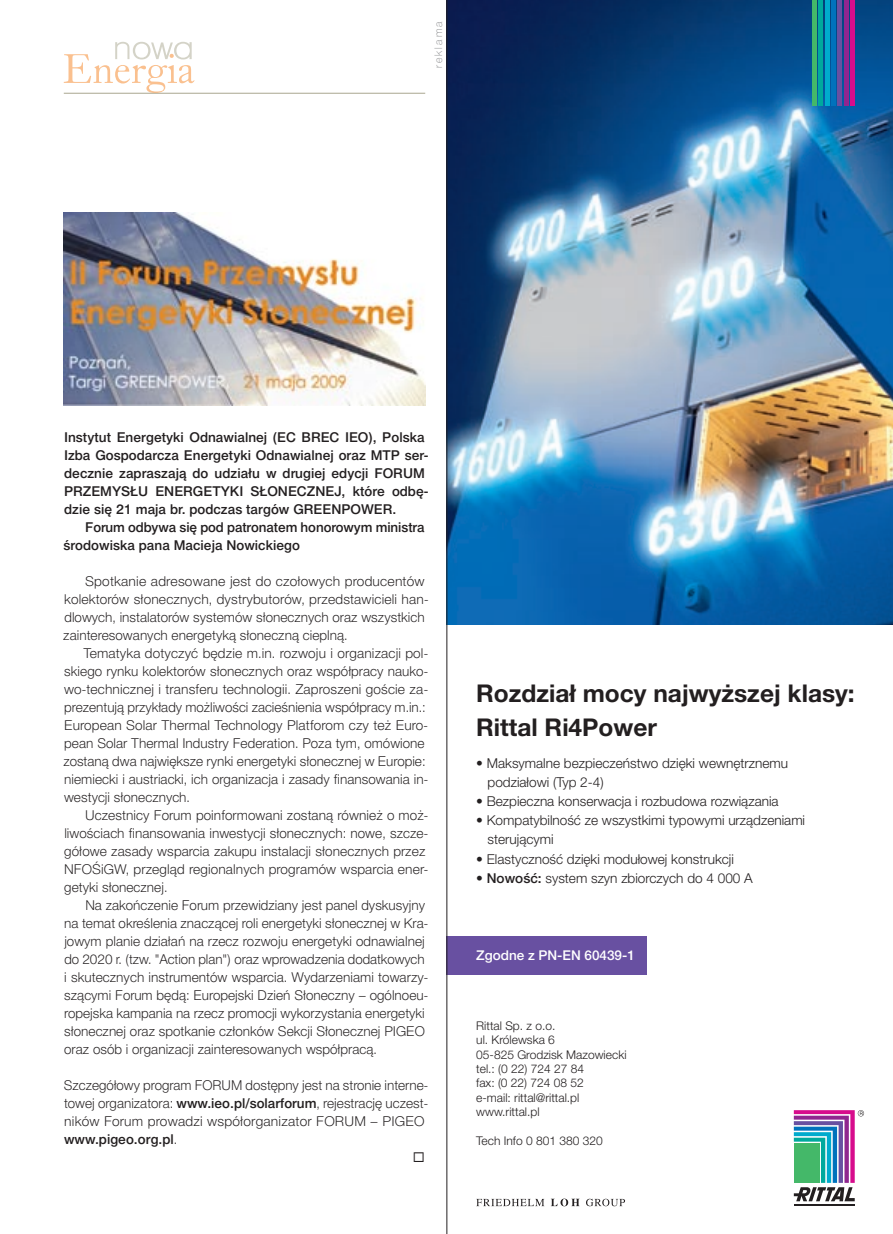
<style>
.page{position:relative;width:893px;height:1234px;background:#fff}
.page>*{position:absolute;margin:0;border:0;box-sizing:border-box;transform-origin:0 0}
.t1{font:700 24.45px/34px "Helvetica Neue LT Pro";color:#231f20}
.t2{font:300 13.65px/19px "Helvetica Neue LT Pro";color:#231f20}
.t3{font:13.5px/18px "Switzer EFN Light";color:#231f20}
.t4{font:13.5px/18px "Switzer EFN Medium";color:#231f20}
.t5{font:500 13.5px "Helvetica Neue LT Pro";color:#fff}
.t6{font:300 12px/14.4px "Helvetica Neue LT Pro";color:#231f20}
.t7{font:10.5px "Switzer EFN Thin";color:#6c6d70}
.t8{font:4.65px "Arial";color:#231f20}
.s1{font-family:"Switzer EFN Medium"}
.s2{font-family:"Switzer EFN Light"}
.s3{font-weight:500}
</style>
<div class="page">
<hr style="left:64px;top:93px;width:361px;height:1px;background:#a9a790">
<svg style="left:64px;top:42px;width:131px;height:51px"></svg>
<img style="left:446px;top:0;width:447px;height:1233px">
<img style="left:64px;top:213px;width:361px;height:192px">
<p class="t7" style="left:432px;top:68px;width:49px;rotate:-90deg">reklama</p>
<p class="t4" style="left:64px;top:427px;width:366px">Instytut Energetyki Odnawialnej (EC BREC IEO), Polska Izba Gospodarcza Energetyki Odnawialnej oraz MTP ser&shy;decznie zapraszają do udziału w drugiej edycji FORUM PRZEMYSŁU ENERGETYKI SŁONECZNEJ, które odbę&shy;dzie się 21 maja br. podczas targów GREENPOWER.</p>
<p class="t4" style="left:64px;top:517px;width:363px;text-indent:22px">Forum odbywa się pod patronatem honorowym ministra środowiska pana Macieja Nowickiego</p>
<p class="t3" style="left:63px;top:571px;width:367px;text-indent:22px">Spotkanie adresowane jest do czołowych producentów kolektorów słonecznych, dystrybutorów, przedstawicieli han&shy;dlowych, instalatorów systemów słonecznych oraz wszystkich zainteresowanych energetyką słoneczną cieplną.</p>
<p class="t3" style="left:63px;top:643px;width:366px;text-indent:20px">Tematyka dotyczyć będzie m.in. rozwoju i organizacji pol&shy;skiego rynku kolektorów słonecznych oraz współpracy nauko&shy;wo-technicznej i transferu technologii. Zaproszeni goście za&shy;prezentują przykłady możliwości zacieśnienia współpracy m.in.:<br>European Solar Thermal Technology Platforom czy też Euro&shy;pean Solar Thermal Industry Federation. Poza tym, omówione zostaną dwa największe rynki energetyki słonecznej w Europie: niemiecki i austriacki, ich organizacja i zasady finansowania in&shy;westycji słonecznych.</p>
<p class="t3" style="left:64px;top:805px;width:366px;text-indent:21px">Uczestnicy Forum poinformowani zostaną również o moż&shy;liwościach finansowania inwestycji słonecznych: nowe, szcze&shy;gółowe zasady wsparcia zakupu instalacji słonecznych przez NFOŚiGW, przegląd regionalnych programów wsparcia ener&shy;getyki słonecznej.</p>
<p class="t3" style="left:64px;top:895px;width:366px;text-indent:21px">Na zakończenie Forum przewidziany jest panel dyskusyjny na temat określenia znaczącej roli energetyki słonecznej w Kra&shy;jowym planie działań na rzecz rozwoju energetyki odnawialnej do 2020 r. (tzw. "Action plan") oraz wprowadzenia dodatkowych i skutecznych instrumentów wsparcia. Wydarzeniami towarzy&shy;szącymi Forum będą: Europejski Dzień Słoneczny – ogólnoeu&shy;ropejska kampania na rzecz promocji wykorzystania energetyki słonecznej oraz spotkanie członków Sekcji Słonecznej PIGEO oraz osób i organizacji zainteresowanych współpracą.</p>
<p class="t3" style="left:64px;top:1075px;width:366px;text-align:justify">Szczegółowy program FORUM dostępny jest na stronie interne&shy;towej organizatora: <span class="s1">www.ieo.pl/solarforum</span>, rejestrację uczest&shy;ników Forum prowadzi współorganizator FORUM – PIGEO</p>
<p class="t4" style="left:64px;top:1129px;width:115px">www.pigeo.org.pl<span class="s2">.</span></p>
<h1 class="t1" style="left:476px;top:675px;width:380px">Rozdział mocy najwyższej klasy:<br>Rittal Ri4Power</h1>
<p class="t2" style="left:488px;top:753px;width:302px;text-indent:-11px">• Maksymalne bezpieczeństwo dzięki wewnętrznemu podziałowi (Typ 2-4)</p>
<p class="t2" style="left:476px;top:791px;width:304px">• Bezpieczna konserwacja i rozbudowa rozwiązania</p>
<p class="t2" style="left:488px;top:810px;width:319px;text-indent:-11px">• Kompatybilność ze wszystkimi typowymi urządzeniami sterującymi</p>
<p class="t2" style="left:476px;top:848px;width:259px">• Elastyczność dzięki modułowej konstrukcji</p>
<p class="t2" style="left:476px;top:867px;width:278px">• <span class="s3">Nowość:</span> system szyn zbiorczych do 4 000 A</p>
<p class="t5" style="left:476px;top:946px;width:160px">Zgodne z PN-EN 60439-1</p>
<p class="t6" style="left:476px;top:1017px;width:152px">Rittal Sp. z o.o.<br>ul. Królewska 6<br>05-825 Grodzisk Mazowiecki tel.: (0 22) 724 27 84<br>fax: (0 22) 724 08 52<br>e-mail: rittal@rittal.pl www.rittal.pl</p>
<p class="t6" style="left:476px;top:1133px;width:128px">Tech Info 0 801 380 320</p>
<p class="t8" style="left:860px;top:1110px;width:5px">R</p>
</div>
